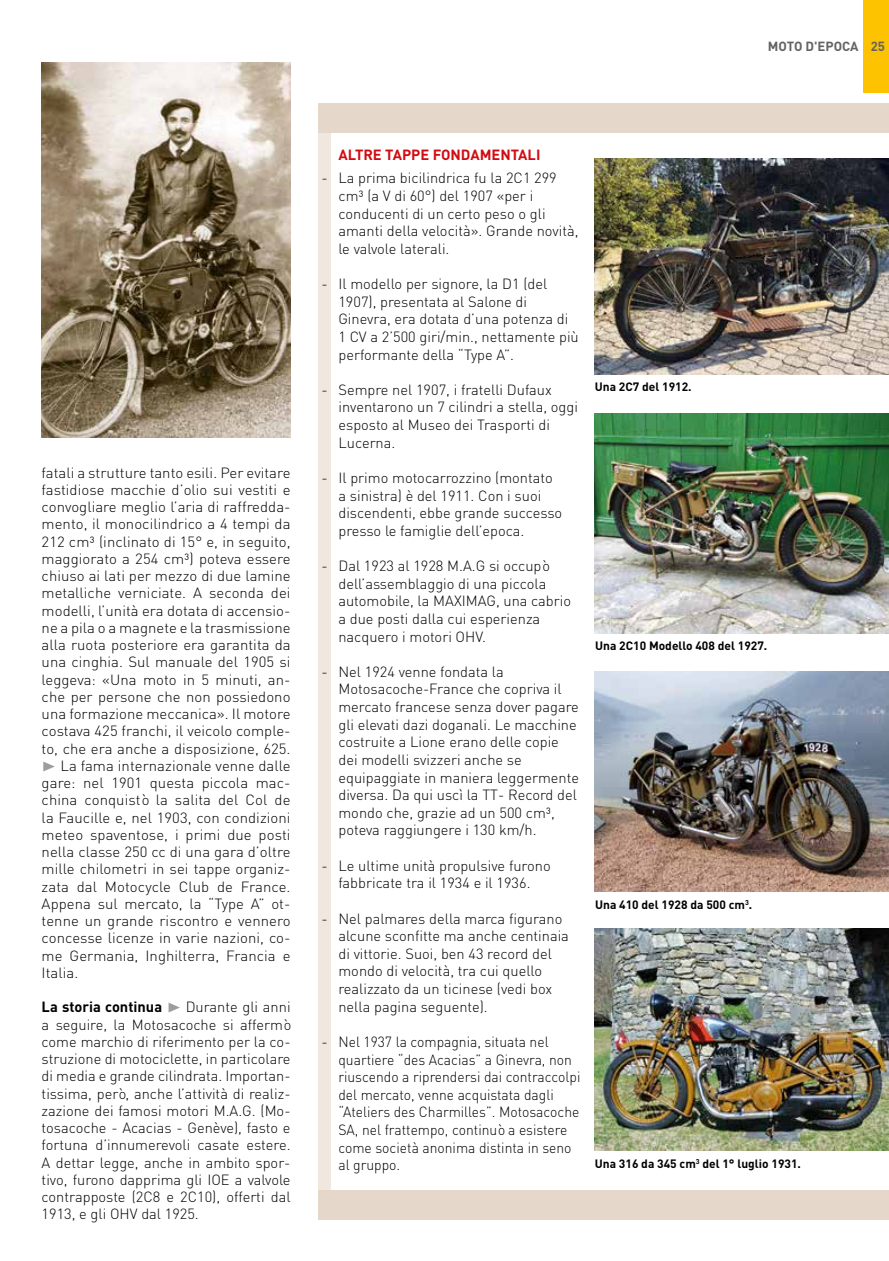
<style>
.page{position:relative;width:889px;height:1261px;background:#fff}
.page>*{position:absolute;margin:0;border:0;box-sizing:border-box;transform-origin:0 0}
.t1{font:300 14.7px/17.2px "DIN";color:#000}
.t2{font:700 14.7px "DIN";color:#d20a11}
.t3{font:700 13.2px "DIN";color:#646363}
.t4{font:700 12px "DIN";color:#000}
.s1{font-family:"Zeal";font-weight:400;color:#9d9d9c}
.s2{font-weight:700}
</style>
<div class="page">
<div style="left:318px;top:116px;width:13px;height:1086px;background:#f0e7df"></div>
<div style="left:862px;top:0;width:26px;height:93px;background:#fdc300"></div>
<img style="left:42px;top:63px;width:248px;height:374px">
<img style="left:594px;top:413px;width:294px;height:221px">
<img style="left:594px;top:928px;width:294px;height:222px">
<img style="left:594px;top:672px;width:294px;height:220px">
<img style="left:594px;top:159px;width:294px;height:215px">
<div style="left:318px;top:103px;width:570px;height:30px;background:#e5d8cb"></div>
<div style="left:318px;top:1190px;width:570px;height:29px;background:#e5d8cb"></div>
<p class="t3" style="left:767px;top:38px;width:118px">MOTO D'EPOCA 25</p>
<p class="t1" style="left:42px;top:464px;width:250px;text-align:justify">fatali a strutture tanto esili. Per evitare fastidiose macchie d’olio sui vestiti e convogliare meglio l’aria di raffredda&shy;mento, il monocilindrico a 4 tempi da 212 cm³ (inclinato di 15° e, in seguito, maggiorato a 254 cm³) poteva essere chiuso ai lati per mezzo di due lamine metalliche verniciate. A seconda dei modelli, l’unità era dotata di accensio&shy;ne a pila o a magnete e la trasmissione alla ruota posteriore era garantita da una cinghia. Sul manuale del 1905 si leggeva: «Una moto in 5 minuti, an&shy;che per persone che non possiedono una formazione meccanica». Il motore costava 425 franchi, il veicolo comple&shy;to, che era anche a disposizione, 625. <span class="s1">®</span> La fama internazionale venne dalle gare: nel 1901 questa piccola mac&shy;china conquistò la salita del Col de la Faucille e, nel 1903, con condizioni meteo spaventose, i primi due posti nella classe 250 cc di una gara d’oltre mille chilometri in sei tappe organiz&shy;zata dal Motocycle Club de France.<br>Appena sul mercato, la “Type A” ot&shy;tenne un grande riscontro e vennero concesse licenze in varie nazioni, co&shy;me Germania, Inghilterra, Francia e Italia.</p>
<p class="t1" style="left:42px;top:998px;width:250px;text-align:justify"><span class="s2">La storia continua</span> <span class="s1">®</span> Durante gli anni a seguire, la Motosacoche si affermò come marchio di riferimento per la co&shy;struzione di motociclette, in particolare di media e grande cilindrata. Importan&shy;tissima, però, anche l’attività di realiz&shy;zazione dei famosi motori M.A.G. (Mo&shy;tosacoche - Acacias - Genève), fasto e fortuna d’innumerevoli casate estere.<br>A dettar legge, anche in ambito spor&shy;tivo, furono dapprima gli IOE a valvole contrapposte (2C8 e 2C10), offerti dal 1913, e gli OHV dal 1925.</p>
<p class="t2" style="left:338px;top:145px;width:203px">ALTRE TAPPE FONDAMENTALI</p>
<p class="t1" style="left:338px;top:169px;width:241px;text-indent:-17px">- La prima bicilindrica fu la 2C1 299 cm³ (a V di 60°) del 1907 «per i conducenti di un certo peso o gli amanti della velocità». Grande novità, le valvole laterali.</p>
<p class="t1" style="left:338px;top:275px;width:242px;text-indent:-17px">- Il modello per signore, la D1 (del 1907), presentata al Salone di Ginevra, era dotata d’una potenza di 1 CV a 2’500 giri/min., nettamente più performante della “Type A”.</p>
<p class="t1" style="left:338px;top:381px;width:241px;text-indent:-17px">- Sempre nel 1907, i fratelli Dufaux inventarono un 7 cilindri a stella, oggi esposto al Museo dei Trasporti di<br>Lucerna.</p>
<p class="t1" style="left:338px;top:469px;width:225px;text-indent:-17px">- Il primo motocarrozzino (montato a sinistra) è del 1911. Con i suoi discendenti, ebbe grande successo presso le famiglie dell’epoca.</p>
<p class="t1" style="left:338px;top:557px;width:234px;text-indent:-17px">- Dal 1923 al 1928 M.A.G si occupò dell’assemblaggio di una piccola automobile, la MAXIMAG, una cabrio a due posti dalla cui esperienza nacquero i motori OHV.</p>
<p class="t1" style="left:338px;top:663px;width:242px;text-indent:-17px">- Nel 1924 venne fondata la Motosacoche-France che copriva il mercato francese senza dover pagare gli elevati dazi doganali. Le macchine costruite a Lione erano delle copie dei modelli svizzeri anche se equipaggiate in maniera leggermente diversa. Da qui uscì la TT- Record del mondo che, grazie ad un 500 cm³, poteva raggiungere i 130 km/h.</p>
<p class="t1" style="left:321px;top:856px;width:231px;text-align:center">- Le ultime unità propulsive furono fabbricate tra il 1934 e il 1936.</p>
<p class="t1" style="left:338px;top:909px;width:232px;text-indent:-17px">- Nel palmares della marca figurano alcune sconfitte ma anche centinaia di vittorie. Suoi, ben 43 record del mondo di velocità, tra cui quello realizzato da un ticinese (vedi box nella pagina seguente).</p>
<p class="t1" style="left:338px;top:1033px;width:243px;text-indent:-17px">- Nel 1937 la compagnia, situata nel quartiere “des Acacias” a Ginevra, non riuscendo a riprendersi dai contraccolpi del mercato, venne acquistata dagli “Ateliers des Charmilles”. Motosacoche SA, nel frattempo, continuò a esistere come società anonima distinta in seno al gruppo.</p>
<p class="t4" style="left:594px;top:379px;width:98px">Una 2C7 del 1912.</p>
<p class="t4" style="left:595px;top:638px;width:174px">Una 2C10 Modello 408 del 1927.</p>
<p class="t4" style="left:595px;top:897px;width:158px">Una 410 del 1928 da 500 cm<sup>3</sup>.</p>
<p class="t4" style="left:594px;top:1156px;width:207px">Una 316 da 345 cm<sup>3</sup> del 1° luglio 1931.</p>
</div>
